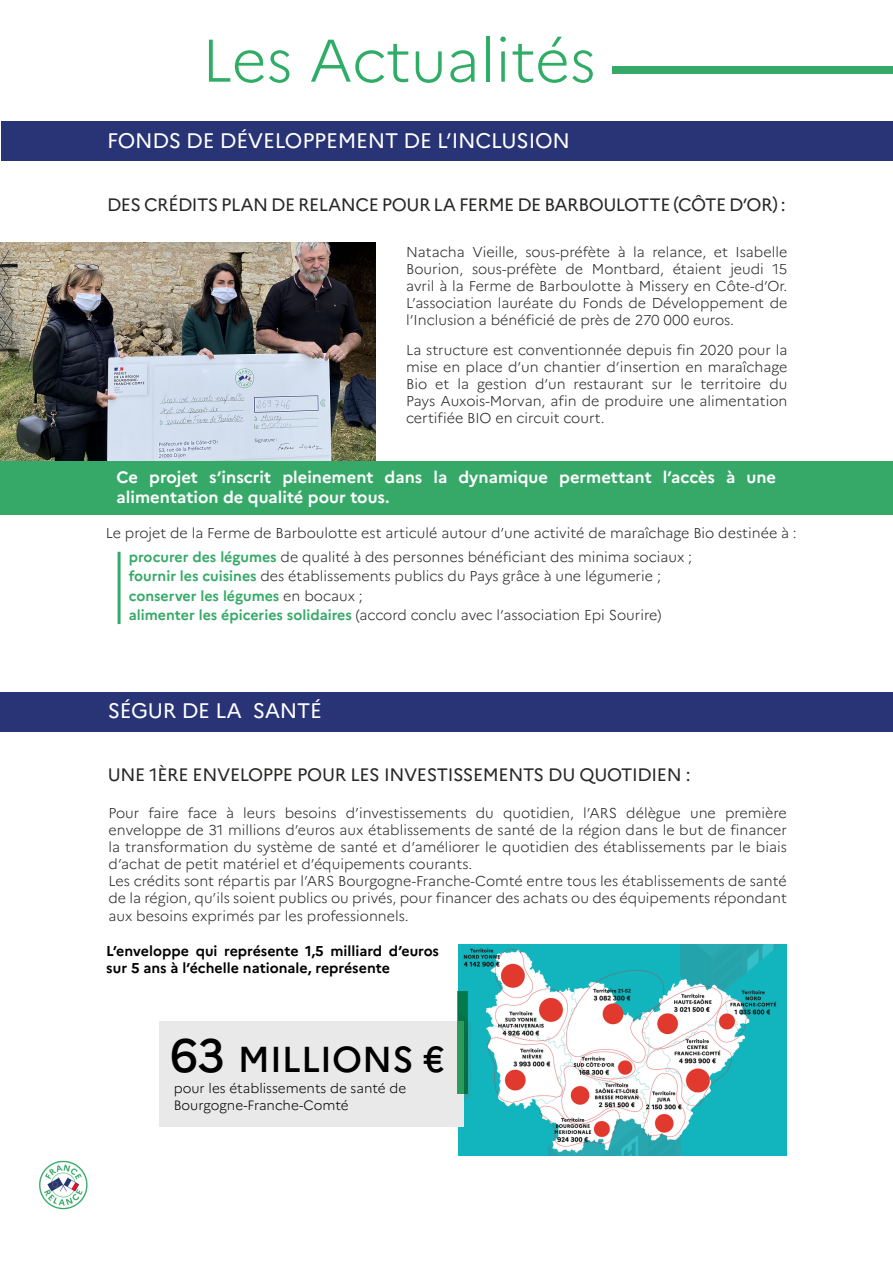
<style>
.page{position:relative;width:893px;height:1263px;background:#fff}
.page>*{position:absolute;margin:0;border:0;box-sizing:border-box;transform-origin:0 0}
.t1{font:300 60px "Marianne";letter-spacing:-.005em;color:#2fac66}
.t2{font:500 36px "Marianne";color:#000}
.t3{font:21px "Marianne";letter-spacing:-.01em;color:#fff}
.t4{font:18px "Marianne";letter-spacing:-.02em;color:#282827}
.t5{font:700 16.5px/19.8px "Marianne";color:#fff}
.t6{font:300 14.25px/17.1px "Marianne";color:#282827}
.t7{font:700 14.25px/17.1px "Marianne";color:#000}
.t8{font:300 13.5px/16.2px "Marianne";color:#000}
.s1{font-weight:700;color:#36a968}
.s2{font-size:46.65px}
</style>
<div class="page">
<img style="left:32px;top:1153px;width:62px;height:62px;border-radius:31px">
<div style="left:1px;top:122px;width:892px;height:39px;background:#283475"></div>
<div style="left:613px;top:66px;width:280px;height:7px;background:#36a968"></div>
<img style="left:0;top:242px;width:376px;height:219px">
<div style="left:0;top:692px;width:893px;height:39px;background:#283475"></div>
<div style="left:0;top:461px;width:893px;height:53px;background:#36a968"></div>
<hr style="left:118px;top:552px;width:3px;height:72px;background:#36a968">
<img style="left:458px;top:944px;width:329px;height:211px">
<div style="left:159px;top:1021px;width:304px;height:106px;background:#e9e9e9"></div>
<svg style="left:457px;top:992px;width:11px;height:102px"></svg>
<h1 class="t1" style="left:202px;top:24px;width:396px">Les Actualités</h1>
<h3 class="t3" style="left:107px;top:128px;width:464px">FONDS DE DÉVELOPPEMENT DE L’INCLUSION</h3>
<p class="t4" style="left:107px;top:194px;width:680px">DES CRÉDITS PLAN DE RELANCE POUR LA FERME DE BARBOULOTTE (CÔTE D’OR) :</p>
<p class="t6" style="left:406px;top:243px;width:383px;text-align:justify">Natacha Vieille, sous-préfète à la relance, et Isabelle Bourion, sous-préfète de Montbard, étaient jeudi 15 avril à la Ferme de Barboulotte à Missery en Côte-d’Or.<br>L’association lauréate du Fonds de Développement de l’Inclusion a bénéficié de près de 270 000 euros.</p>
<p class="t6" style="left:406px;top:341px;width:383px;text-align:justify">La structure est conventionnée depuis fin 2020 pour la mise en place d’un chantier d’insertion en maraîchage Bio et la gestion d’un restaurant sur le territoire du Pays Auxois-Morvan, afin de produire une alimentation certifiée BIO en circuit court.</p>
<p class="t5" style="left:117px;top:467px;width:661px">Ce projet s’inscrit pleinement dans la dynamique permettant l’accès à une alimentation de qualité pour tous.</p>
<p class="t6" style="left:129px;top:521px;width:669px;line-height:23.7px;text-indent:-23px">Le projet de la Ferme de Barboulotte est articulé autour d’une activité de maraîchage Bio destinée à : <span class="s1">procurer des légumes</span> de qualité à des personnes bénéficiant des minima sociaux ;</p>
<p class="t6" style="left:129px;top:566px;width:534px;line-height:19.5px"><span class="s1">fournir les cuisines</span> des établissements publics du Pays grâce à une légumerie ; <span class="s1">conserver les légumes</span> en bocaux ;<br><span class="s1">alimenter les épiceries solidaires</span> (accord conclu avec l’association Epi Sourire)</p>
<h3 class="t3" style="left:108px;top:698px;width:216px">SÉGUR DE LA SANTÉ</h3>
<p class="t4" style="left:108px;top:764px;width:584px">UNE 1ÈRE ENVELOPPE POUR LES INVESTISSEMENTS DU QUOTIDIEN :</p>
<p class="t6" style="left:109px;top:804px;width:680px">Pour faire face à leurs besoins d’investissements du quotidien, l’ARS délègue une première enveloppe de 31 millions d’euros aux établissements de santé de la région dans le but de financer la transformation du système de santé et d’améliorer le quotidien des établissements par le biais d’achat de petit matériel et d’équipements courants.<br>Les crédits sont répartis par l’ARS Bourgogne-Franche-Comté entre tous les établissements de santé de la région, qu’ils soient publics ou privés, pour financer des achats ou des équipements répondant aux besoins exprimés par les professionnels.</p>
<p class="t7" style="left:106px;top:942px;width:334px">L’enveloppe qui représente 1,5 milliard d’euros sur 5 ans à l’échelle nationale, représente</p>
<h2 class="t2" style="left:170px;top:1037px;width:276px"><span class="s2">63</span> MILLIONS €</h2>
<p class="t8" style="left:174px;top:1080px;width:234px">pour les établissements de santé de<br>Bourgogne-Franche-Comté</p>
</div>
